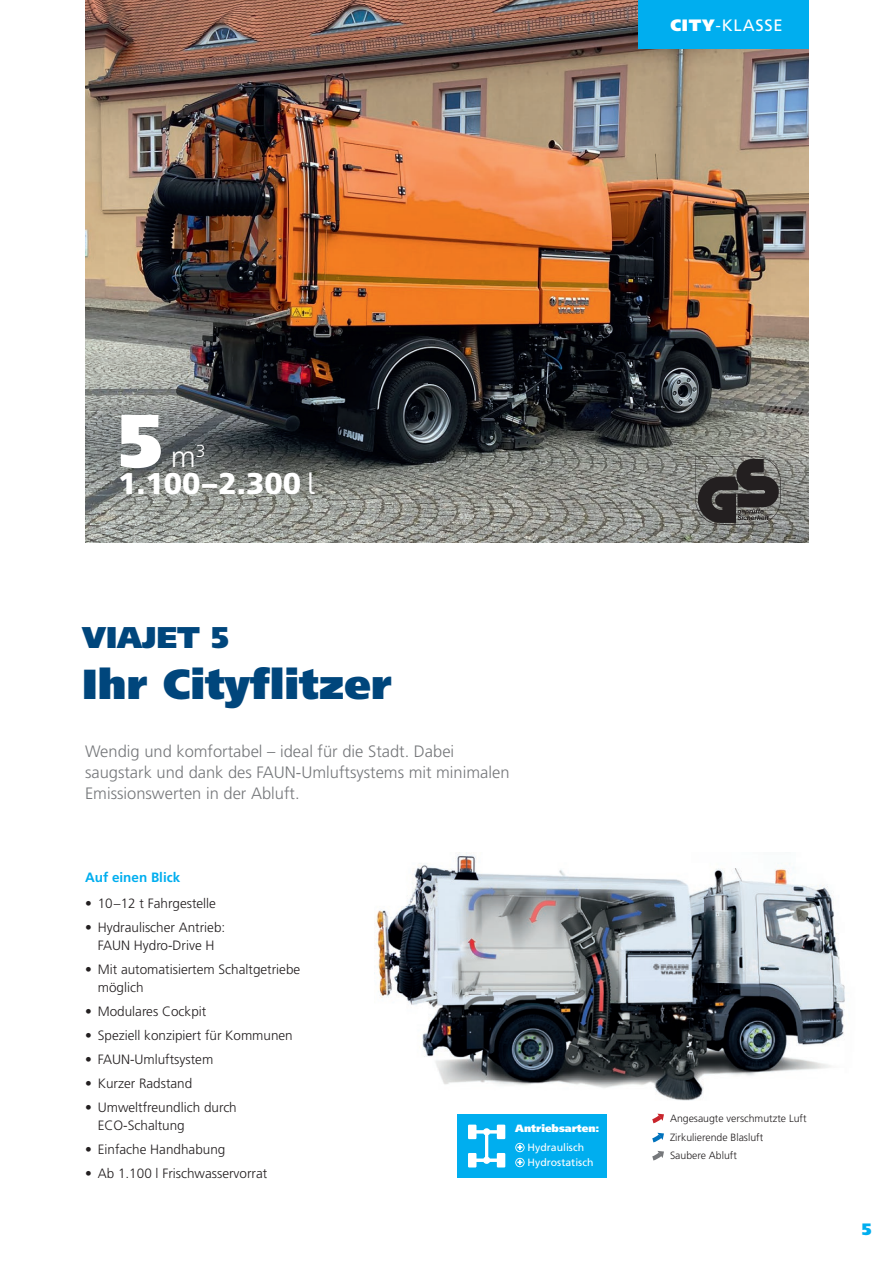
<style>
.page{position:relative;width:893px;height:1263px;background:#fff}
.page>*{position:absolute;margin:0;border:0;box-sizing:border-box;transform-origin:0 0}
.t1{font:900 75px "Frutiger";color:#fff}
.t2{font:900 42px "Frutiger";color:#00467c}
.t3{font:900 30px/27px "Frutiger";color:#fff}
.t4{font:900 30px "Frutiger";color:#00467c}
.t5{font:300 16.5px/21px "Frutiger";color:#76787b}
.t6{font:16.5px "Frutiger";letter-spacing:.05em;color:#fff}
.t7{font:900 16.5px "Frutiger";color:#00aeef}
.t8{font:300 13.5px/17.7px "Frutiger";color:#231f20}
.t9{font:700 13.5px "Frutiger";color:#00aeef}
.t10{font:300 10.5px/18.3px "Frutiger";color:#231f20}
.t11{font:10.5px/15px "Frutiger";color:#fff}
.t12{font:900 10.5px "Frutiger";color:#fff}
.s1{font-weight:900}
.s2{font-weight:300}
.s3{font-family:"DIN Pro";font-weight:400}
</style>
<div class="page">
<img style="left:85px;top:0;width:723px;height:542px">
<div style="left:638px;top:0;width:170px;height:49px;background:#00aeef"></div>
<img style="left:374px;top:852px;width:471px;height:249px">
<img style="left:694px;top:456px;width:87px;height:69px">
<div style="left:457px;top:1114px;width:150px;height:64px;background:#00aeef"></div>
<svg style="left:515px;top:1143px;width:10px;height:9px"></svg>
<svg style="left:515px;top:1158px;width:10px;height:9px"></svg>
<svg style="left:468px;top:1124px;width:37px;height:43px"></svg>
<svg style="left:652px;top:1113px;width:12px;height:10px"></svg>
<svg style="left:652px;top:1133px;width:12px;height:9px"></svg>
<svg style="left:652px;top:1151px;width:12px;height:9px"></svg>
<p class="t6" style="left:670px;top:16px;width:114px"><span class="s1">CITY</span>-KLASSE</p>
<h1 class="t1" style="left:118px;top:395px;width:46px">5</h1>
<h3 class="t3" style="left:118px;top:443px;width:199px;text-indent:53px"><span class="s2">m</span><sup>3<br></sup>1.100–2.300 <span class="s3">l</span></h3>
<h3 class="t4" style="left:82px;top:619px;width:148px">VIAJET 5</h3>
<h2 class="t2" style="left:82px;top:658px;width:311px">Ihr Cityflitzer</h2>
<p class="t5" style="left:85px;top:741px;width:426px">Wendig und komfortabel – ideal für die Stadt. Dabei saugstark und dank des FAUN-Umluftsystems mit minimalen<br>Emissionswerten in der Abluft.</p>
<p class="t9" style="left:85px;top:869px;width:97px">Auf einen Blick</p>
<p class="t8" style="left:85px;top:895px;width:132px">• 10–12 t Fahrgestelle</p>
<p class="t8" style="left:85px;top:919px;width:142px;text-align:center">• Hydraulischer Antrieb:<br>FAUN Hydro-Drive H</p>
<p class="t8" style="left:98px;top:961px;width:204px;text-indent:-13px">• Mit automatisiertem Schaltgetriebe möglich</p>
<p class="t8" style="left:85px;top:1002px;width:123px">• Modulares Cockpit</p>
<p class="t8" style="left:85px;top:1026px;width:209px">• Speziell konzipiert für Kommunen</p>
<p class="t8" style="left:85px;top:1050px;width:130px">• FAUN-Umluftsystem</p>
<p class="t8" style="left:85px;top:1075px;width:109px">• Kurzer Radstand</p>
<p class="t8" style="left:98px;top:1099px;width:141px;text-indent:-13px">• Umweltfreundlich durch<br>ECO-Schaltung</p>
<p class="t8" style="left:85px;top:1140px;width:142px">• Einfache Handhabung</p>
<p class="t8" style="left:85px;top:1165px;width:184px">• Ab 1.100 l Frischwasservorrat</p>
<p class="t12" style="left:515px;top:1122px;width:86px">Antriebsarten:</p>
<p class="t11" style="left:527px;top:1140px;width:67px">Hydraulisch<br>Hydrostatisch</p>
<p class="t10" style="left:670px;top:1109px;width:138px">Angesaugte verschmutzte Luft<br>Zirkulierende Blasluft<br>Saubere Abluft</p>
<p class="t7" style="left:862px;top:1219px;width:11px">5</p>
</div>
